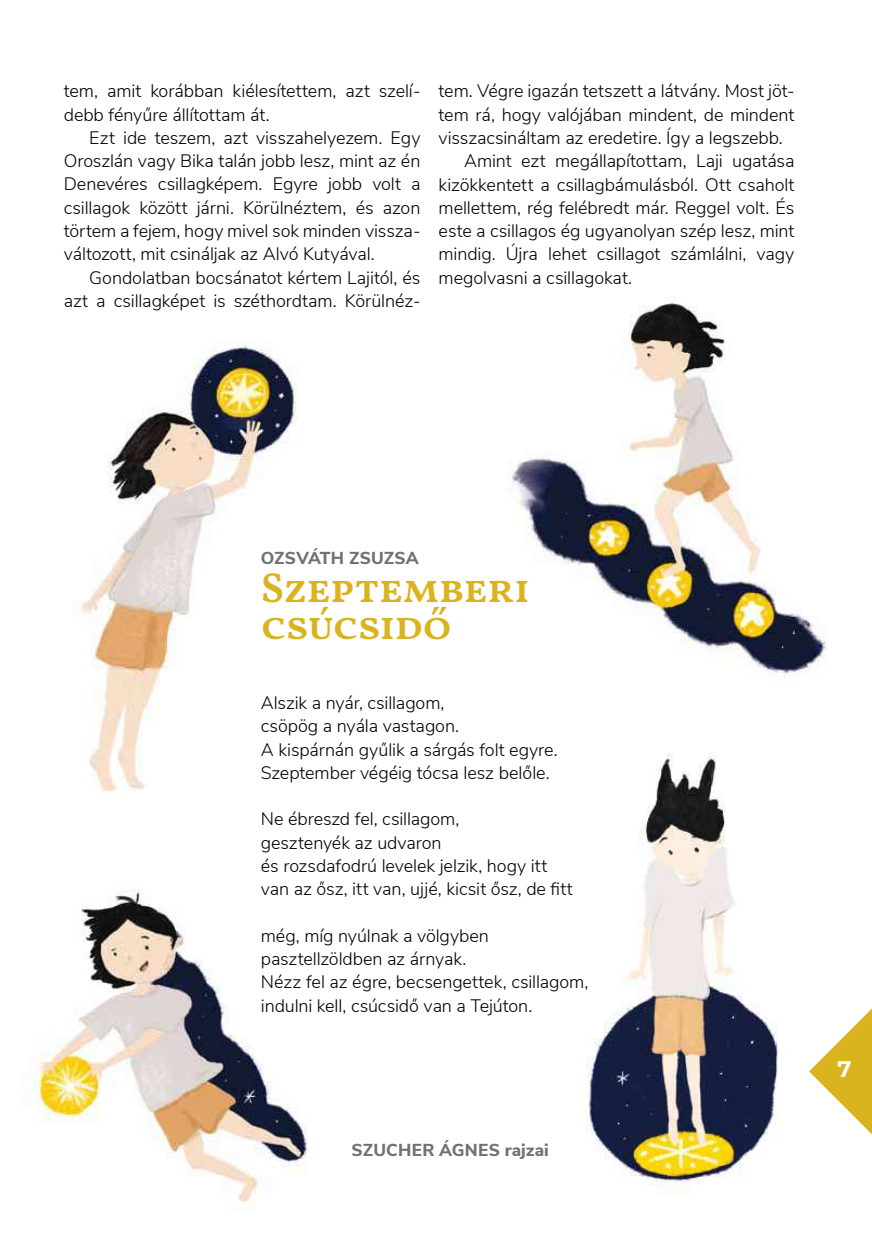
<style>
.page{position:relative;width:872px;height:1234px;background:#fff}
.page>*{position:absolute;margin:0;border:0;box-sizing:border-box;transform-origin:0 0}
.t1{font:600 42px/37.5px "Vollkorn";letter-spacing:-.04em;color:#d9b41f}
.t2{font:700 22.5px "Montserrat";color:#fff}
.t3{font:300 18px/23.2px "Nunito Sans";letter-spacing:-.005em;color:#000}
.t4{font:800 17.25px "Nunito Sans";letter-spacing:.005em;color:#707172}
</style>
<div class="page">
<img style="left:586px;top:753px;width:192px;height:441px">
<svg style="left:809px;top:1008px;width:63px;height:127px"></svg>
<img style="left:509px;top:297px;width:318px;height:379px">
<img style="left:80px;top:341px;width:218px;height:451px">
<img style="left:29px;top:890px;width:279px;height:314px">
<p class="t3" style="left:64px;top:78px;width:358px">tem, amit korábban kiélesítettem, azt szelí&shy;debb fényűre állítottam át.</p>
<p class="t3" style="left:64px;top:125px;width:358px;text-align:justify;text-indent:26px">Ezt ide teszem, azt visszahelyezem. Egy Oroszlán vagy Bika talán jobb lesz, mint az én Denevéres csillagképem. Egyre jobb volt a csillagok között járni. Körülnéztem, és azon törtem a fejem, hogy mivel sok minden vissza&shy;változott, mit csináljak az Alvó Kutyával.</p>
<p class="t3" style="left:64px;top:264px;width:358px;text-align:right">Gondolatban bocsánatot kértem Lajitól, és azt a csillagképet is széthordtam. Körülnéz-</p>
<p class="t3" style="left:438px;top:78px;width:357px">tem. Végre igazán tetszett a látvány. Most jöt-</p>
<p class="t3" style="left:438px;top:102px;width:357px">tem rá, hogy valójában mindent, de mindent</p>
<p class="t3" style="left:438px;top:125px;width:346px">visszacsináltam az eredetire. Így a legszebb.</p>
<p class="t3" style="left:464px;top:148px;width:332px">Amint ezt megállapítottam, Laji ugatása</p>
<p class="t3" style="left:438px;top:171px;width:357px">kizökkentett a csillagbámulásból. Ott csaholt</p>
<p class="t3" style="left:438px;top:195px;width:357px">mellettem, rég felébredt már. Reggel volt. És</p>
<p class="t3" style="left:438px;top:218px;width:357px">este a csillagos ég ugyanolyan szép lesz, mint</p>
<p class="t3" style="left:438px;top:241px;width:357px">mindig. Újra lehet csillagot számlálni, vagy</p>
<p class="t3" style="left:438px;top:264px;width:195px">megolvasni a csillagokat.</p>
<p class="t4" style="left:261px;top:545px;width:159px">OZSVÁTH ZSUZSA</p>
<h1 class="t1" style="left:261px;top:566px;width:271px">Szeptemberi csúcsidő</h1>
<p class="t3" style="left:261px;top:690px;width:298px">Alszik a nyár, csillagom,<br>csöpög a nyála vastagon.<br>A kispárnán gyűlik a sárgás folt egyre.<br>Szeptember végéig tócsa lesz belőle.</p>
<p class="t3" style="left:261px;top:806px;width:313px">Ne ébreszd fel, csillagom,<br>gesztenyék az udvaron<br>és rozsdafodrú levelek jelzik, hogy itt van az ősz, itt van, ujjé, kicsit ősz, de fitt</p>
<p class="t3" style="left:261px;top:922px;width:329px">még, míg nyúlnak a völgyben pasztellzöldben az árnyak.<br>Nézz fel az égre, becsengettek, csillagom, indulni kell, csúcsidő van a Tejúton.</p>
<p class="t4" style="left:351px;top:1137px;width:199px">SZUCHER ÁGN ES RAJZAI</p>
<p class="t2" style="left:837px;top:1052px;width:15px">7</p>
</div>
